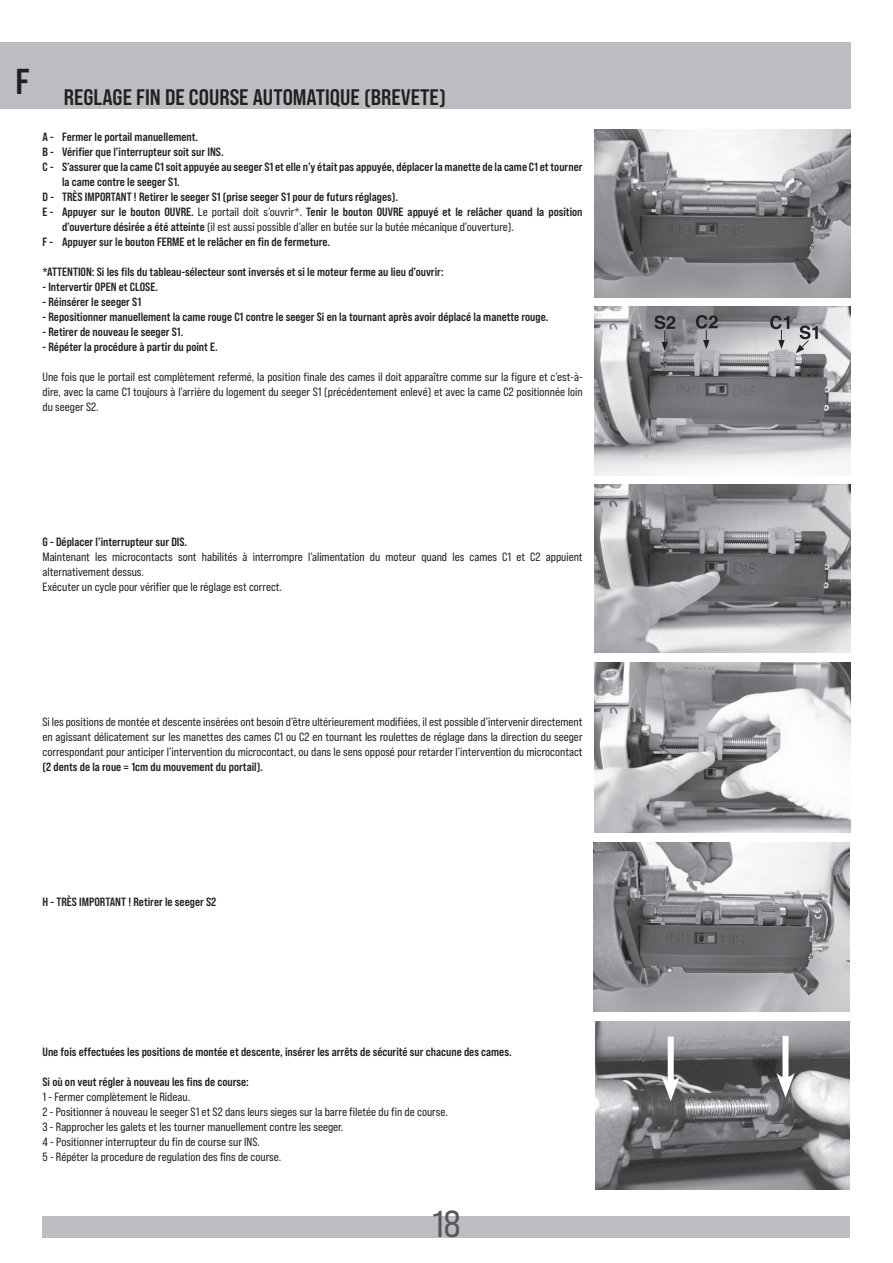
<style>
.page{position:relative;width:893px;height:1263px;background:#fff}
.page>*{position:absolute;margin:0;border:0;box-sizing:border-box;transform-origin:0 0}
.t1{font:37.5px "Bebas Neue Pro Sm E Rg";color:#57585a}
.t2{font:22.5px "Bebas Neue Pro Sm E Bd";color:#231f20}
.t3{font:12px/15px "Bebas Neue Pro Sm E Rg";color:#231f20;text-align:justify}
.t4{font:12px "Bebas Neue Pro Sm E Bd";color:#231f20}
.s1{font-family:"Bebas Neue Pro Sm E Rg"}
.s2{font-family:"Bebas Neue Pro Sm E Bd"}
</style>
<div class="page">
<div style="left:43px;top:1216px;width:807px;height:21px;background:#bcbdc0"></div>
<div style="left:0;top:43px;width:851px;height:66px;background:#bcbdc0"></div>
<svg style="left:593px;top:949px;width:1px;height:40px"></svg>
<svg style="left:593px;top:989px;width:1px;height:23px"></svg>
<img style="left:594px;top:485px;width:256px;height:168px">
<img style="left:594px;top:663px;width:256px;height:169px">
<img style="left:594px;top:842px;width:256px;height:170px">
<img style="left:595px;top:1021px;width:255px;height:168px">
<div style="left:782px;top:1036px;width:6px;height:47px;background:#fff"></div>
<svg style="left:776px;top:1073px;width:19px;height:25px"></svg>
<div style="left:668px;top:1037px;width:6px;height:49px;background:#fff"></div>
<svg style="left:662px;top:1076px;width:18px;height:25px"></svg>
<img style="left:594px;top:307px;width:256px;height:168px">
<img style="left:594px;top:129px;width:256px;height:168px">
<h2 class="t2" style="left:15px;top:84px;width:432px"><sup>F</sup> REGLAGE FIN DE COURSE AUTOMATIQUE (BREVETE)</h2>
<p class="t4" style="left:43px;top:130px;width:157px">A - Fermer le portail manuellement.</p>
<p class="t4" style="left:43px;top:145px;width:183px">B - Vérifier que l’interrupteur soit sur INS.</p>
<p class="t4" style="left:43px;top:160px;width:541px">C - S’assurer que la came C1 soit appuyée au seeger S1 et elle n’y était pas appuyée, déplacer la manette de la came C1 et tourner</p>
<p class="t4" style="left:62px;top:175px;width:119px">la came contre le seeger S1.</p>
<p class="t4" style="left:43px;top:190px;width:357px">D - TRÈS IMPORTANT ! Retirer le seeger S1 (prise seeger S1 pour de futurs réglages).</p>
<p class="t4" style="left:43px;top:205px;width:542px">E - Appuyer sur le bouton OUVRE. <span class="s1">Le portail doit s’ouvrir*.</span> Tenir le bouton OUVRE appuyé et le relâcher quand la position</p>
<p class="t3" style="left:62px;top:219px;width:453px"><span class="s2">d’ouverture désirée a été atteinte</span> (il est aussi possible d’aller en butée sur la butée mécanique d’ouverture).</p>
<p class="t4" style="left:43px;top:235px;width:289px">F - Appuyer sur le bouton FERME et le relâcher en fin de fermeture.</p>
<p class="t4" style="left:43px;top:265px;width:403px">*ATTENTION: Si les fils du tableau-sélecteur sont inversés et si le moteur ferme au lieu d’ouvrir:</p>
<p class="t4" style="left:43px;top:280px;width:117px">- Intervertir OPEN et CLOSE.</p>
<p class="t4" style="left:43px;top:295px;width:100px">- Réinsérer le seeger S1</p>
<p class="t4" style="left:43px;top:310px;width:507px">- Repositionner manuellement la came rouge C1 contre le seeger Si en la tournant après avoir déplacé la manette rouge.</p>
<p class="t4" style="left:43px;top:325px;width:142px">- Retirer de nouveau le seeger S1.</p>
<p class="t4" style="left:43px;top:340px;width:177px">- Répéter la procédure à partir du point E.</p>
<p class="t3" style="left:43px;top:369px;width:542px">Une fois que le portail est complètement refermé, la position finale des cames il doit apparaître comme sur la figure et c’est-à&shy;dire, avec la came C1 toujours à l’arrière du logement du seeger S1 (précédentement enlevé) et avec la came C2 positionnée loin du seeger S2.</p>
<p class="t4" style="left:43px;top:535px;width:146px">G - Déplacer l’interrupteur sur DIS.</p>
<p class="t3" style="left:43px;top:549px;width:542px;text-align:left">Maintenant les microcontacts sont habilités à interrompre l’alimentation du moteur quand les cames C1 et C2 appuient alternativement dessus.<br>Exécuter un cycle pour vérifier que le réglage est correct.</p>
<p class="t3" style="left:43px;top:714px;width:542px">Si les positions de montée et descente insérées ont besoin d’être ultérieurement modifiées, il est possible d’intervenir directement en agissant délicatement sur les manettes des cames C1 ou C2 en tournant les roulettes de réglage dans la direction du seeger correspondant pour anticiper l’intervention du microcontact, ou dans le sens opposé pour retarder l’intervention du microcontact</p>
<p class="t4" style="left:43px;top:760px;width:222px">(2 dents de la roue = 1cm du mouvement du portail).</p>
<p class="t4" style="left:43px;top:895px;width:175px">H - TRÈS IMPORTANT ! Retirer le seeger S2</p>
<p class="t4" style="left:43px;top:1045px;width:471px">Une fois effectuées les positions de montée et descente, insérer les arrêts de sécurité sur chacune des cames.</p>
<p class="t4" style="left:43px;top:1075px;width:208px">Si où on veut régler à nouveau les fins de course:</p>
<p class="t3" style="left:43px;top:1089px;width:407px;text-align:left">1 - Fermer complètement le Rideau.<br>2 - Positionner à nouveau le seeger S1 et S2 dans leurs sieges sur la barre filetée du fin de course.<br>3 - Rapprocher les galets et les tourner manuellement contre les seeger.<br>4 - Positionner interrupteur du fin de course sur INS.<br>5 - Répéter la procedure de regulation des fins de course.</p>
<h1 class="t1" style="left:432px;top:1202px;width:30px">18</h1>
</div>
